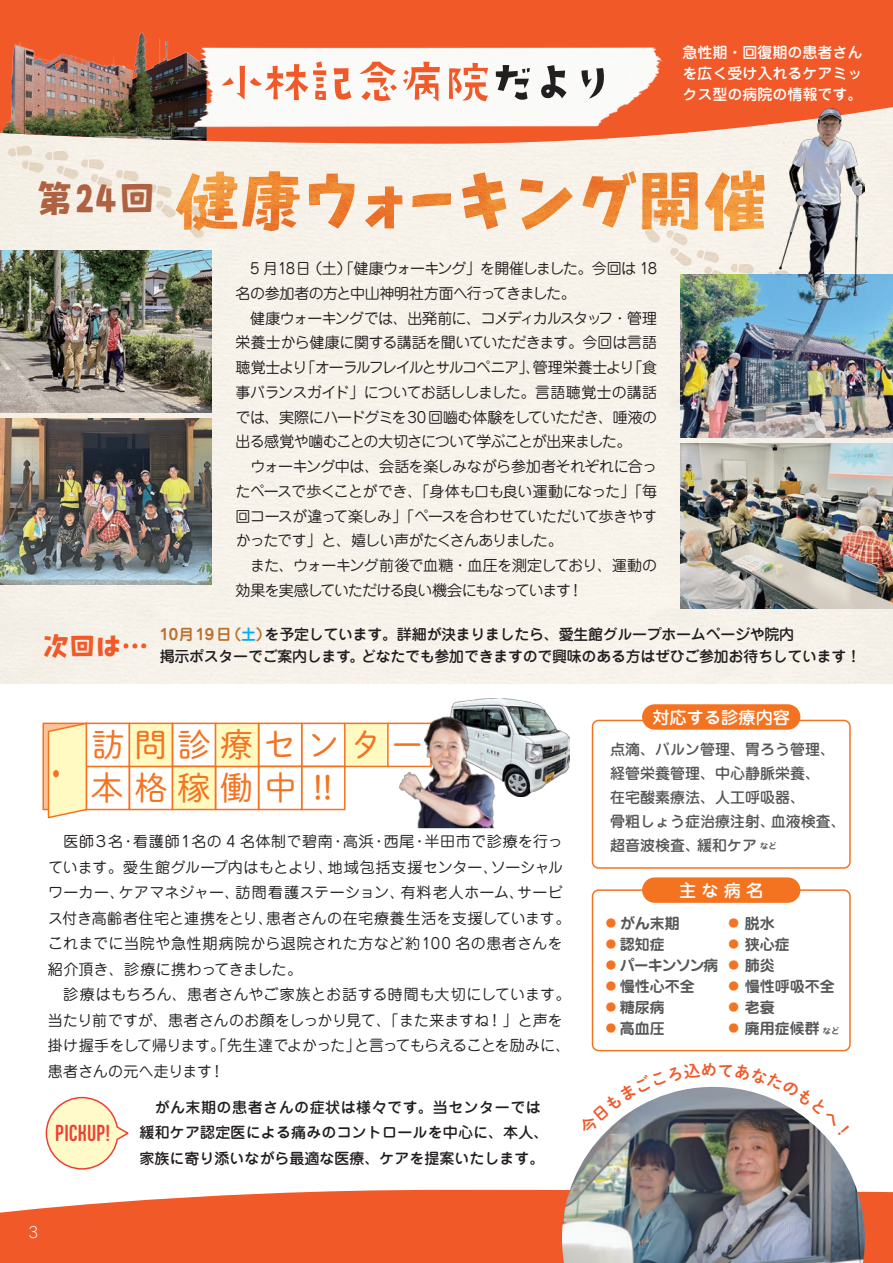
<style>
.page{position:relative;width:893px;height:1263px;background:#fff}
.page>*{position:absolute;margin:0;border:0;box-sizing:border-box;transform-origin:0 0}
.t1{font:50.25px "TA kirigirisu";letter-spacing:-.1em;color:#f15929}
.t2{font:36.6px "Rii Cookie R";color:#ae6242}
.t3{font:33px "DNP Shuei M Go Std L";letter-spacing:.295em;color:#f47321}
.t4{font:26.4px "Rii Cookie R";color:#f15929}
.t5{font:500 19.65px "Aptly";color:#ee3e35}
.t6{font:500 17.25px "Jun 34 Pro";color:#fff}
.t7{font:15px/24.8px "Jun 201 Pro";letter-spacing:-.045em;color:#231f20}
.t8{font:15px/25.5px "Jun 201 Pro";letter-spacing:.015em;color:#231f20}
.t9{font:500 15px/22.5px "Jun 34 Pro";letter-spacing:-.02em;color:#231f20}
.t10{font:500 15px/25.5px "Jun 34 Pro";letter-spacing:.01em;color:#231f20}
.t11{font:500 15px/24px "Jun 34 Pro";color:#57585a}
.t12{font:700 15px/21px "Jun 501 Pro";color:#57585a}
.t13{font:500 15px/21px "Jun 34 Pro";color:#fff}
.t14{font:300 15px "Jun 101 Pro";color:#fff}
.t15{font:700 10.5px/21px "Jun 501 Pro";color:#f47321;text-align:justify}
.t16{font:700 8.1px "Jun 501 Pro";color:#57585a}
.s1{color:#231f20}
.s2{font-family:"Jun 501 Pro";font-weight:700;color:#b97230}
.s3{font-family:"Jun 501 Pro";font-weight:700;color:#00aeef}
</style>
<div class="page">
<div style="left:0;top:144px;width:893px;height:540px;background:#f7f2ea"></div>
<svg style="left:0;top:0;width:893px;height:144px;background:#f16437"></svg>
<svg style="left:0;top:1190px;width:893px;height:73px;background:#f2663a"></svg>
<img style="left:0;top:5px;width:207px;height:136px">
<img style="left:190px;top:45px;width:475px;height:83px">
<svg style="left:8px;top:146px;width:196px;height:92px;background:#f3ede3"></svg>
<svg style="left:641px;top:203px;width:138px;height:94px;background:#f2ede3"></svg>
<img style="left:176px;top:171px;width:589px;height:60px">
<img style="left:0;top:419px;width:212px;height:165px">
<img style="left:0;top:251px;width:212px;height:161px">
<img style="left:681px;top:443px;width:212px;height:166px">
<img style="left:681px;top:275px;width:212px;height:162px">
<img style="left:779px;top:109px;width:86px;height:191px">
<img style="left:450px;top:699px;width:119px;height:97px">
<img style="left:562px;top:1136px;width:303px;height:127px">
<div style="left:43px;top:723px;width:43px;height:86px;background:#fbc398"></div>
<div style="left:43px;top:723px;width:44px;height:87px;border:2px solid #f47321"></div>
<div style="left:86px;top:723px;width:44px;height:44px;border:2px solid #f47321"></div>
<div style="left:129px;top:766px;width:44px;height:44px;border:2px solid #f47321"></div>
<div style="left:129px;top:723px;width:43px;height:43px;background:#fffac1"></div>
<div style="left:129px;top:723px;width:44px;height:44px;border:2px solid #f47321"></div>
<div style="left:172px;top:766px;width:44px;height:43px;background:#fffac1"></div>
<div style="left:172px;top:766px;width:44px;height:44px;border:2px solid #f47321"></div>
<div style="left:172px;top:723px;width:44px;height:44px;border:2px solid #f47321"></div>
<div style="left:215px;top:766px;width:44px;height:44px;border:2px solid #f47321"></div>
<div style="left:216px;top:723px;width:43px;height:43px;background:#fffac1"></div>
<div style="left:215px;top:723px;width:44px;height:44px;border:2px solid #f47321"></div>
<div style="left:258px;top:766px;width:44px;height:44px;border:2px solid #f47321"></div>
<div style="left:301px;top:766px;width:45px;height:44px;border:2px solid #f47321"></div>
<div style="left:258px;top:723px;width:44px;height:44px;border:2px solid #f47321"></div>
<div style="left:301px;top:723px;width:45px;height:44px;border:2px solid #f47321"></div>
<div style="left:345px;top:723px;width:43px;height:43px;background:#fffac1"></div>
<div style="left:344px;top:723px;width:45px;height:44px;border:2px solid #f47321"></div>
<div style="left:387px;top:723px;width:45px;height:44px;border:2px solid #f47321"></div>
<svg style="left:47px;top:722px;width:41px;height:97px;background:#fde8b1"></svg>
<div style="left:53px;top:770px;width:6px;height:7px;background:#f47321;border-radius:50%"></div>
<div style="left:592px;top:720px;width:259px;height:149px;border:2px solid #f47321;border-radius:6px"></div>
<div style="left:592px;top:889px;width:259px;height:162px;border:2px solid #f47321;border-radius:6px"></div>
<div style="left:642px;top:704px;width:158px;height:26px;background:#f47321;border-radius:13px"></div>
<div style="left:642px;top:877px;width:158px;height:26px;background:#f47321;border-radius:13px"></div>
<svg style="left:45px;top:1096px;width:84px;height:74px"></svg>
<img style="left:397px;top:715px;width:102px;height:113px">
<svg style="left:602px;top:1086px;width:223px;height:50px"></svg>
<h1 class="t1" style="left:216px;top:57px;width:404px">小林記念病院<span class="s1">だより</span></h1>
<p class="t13" style="left:683px;top:41px;width:181px">急性期・回復期の患者さんを広く受け入れるケアミッ</p>
<p class="t13" style="left:683px;top:83px;width:181px">クス型の病院の情報です。</p>
<h2 class="t2" style="left:36px;top:180px;width:121px">第24回</h2>
<h3 class="t4" style="left:43px;top:633px;width:107px">次回は…</h3>
<p class="t7" style="left:236px;top:254px;width:423px">　5 月18日（土）「健康ウォーキング」を開催しました。今回は 18名の参加者の方と中山神明社方面へ行ってきました。<br>　健康ウォーキングでは、出発前に、コメディカルスタッフ・管理栄養士から健康に関する講話を聞いていただきます。今回は言語聴覚士より「オーラルフレイルとサルコペニア」、管理栄養士より「食事バランスガイド」についてお話ししました。言語聴覚士の講話では、実際にハードグミを30 回嚙む体験をしていただき、唾液の出る感覚や噛むことの大切さについて学ぶことが出来ました。<br>　ウォーキング中は、会話を楽しみながら参加者それぞれに合ったペースで歩くことができ、「身体も口も良い運動になった」「毎回コースが違って楽しみ」「ペースを合わせていただいて歩きやすかったです」と、嬉しい声がたくさんありました。<br>　また、ウォーキング前後で血糖・血圧を測定しており、運動の効果を実感していただける良い機会にもなっています！</p>
<p class="t9" style="left:160px;top:621px;width:703px"><span class="s2">10月19日（</span><span class="s3">土</span><span class="s2">）</span>を予定しています。詳細が決まりましたら、愛生館グループホームページや院内<br>掲示ポスターでご案内します。どなたでも参加できますので興味のある方はぜひご参加お待ちしています！</p>
<p class="t6" style="left:652px;top:703px;width:139px">対応する診療内容</p>
<h3 class="t3" style="left:92px;top:721px;width:333px">訪問診療センター</h3>
<h3 class="t3" style="left:91px;top:764px;width:255px">本格稼働中！！</h3>
<p class="t8" style="left:48px;top:827px;width:524px">　医師３名・看護師１名の 4 名体制で碧南・高浜・西尾・半田市で診療を行っています。愛生館グループ内はもとより、地域包括支援センター、ソーシャルワーカー、ケアマネジャー、訪問看護ステーション、有料老人ホーム、サービス付き高齢者住宅と連携をとり、患者さんの在宅療養生活を支援しています。これまでに当院や急性期病院から退院された方など約100 名の患者さんを紹介頂き、診療に携わってきました。<br>　診療はもちろん、患者さんやご家族とお話する時間も大切にしています。当たり前ですが、患者さんのお顔をしっかり見て、「また来ますね！」と声を掛け握手をして帰ります。「先生達でよかった」と言ってもらえることを励みに、患者さんの元へ走ります！</p>
<p class="t10" style="left:140px;top:1092px;width:410px">　がん末期の患者さんの症状は様々です。当センターでは緩和ケア認定医による痛みのコントロールを中心に、本人、家族に寄り添いながら最適な医療、ケアを提案いたします。</p>
<h3 class="t5" style="left:55px;top:1121px;width:56px">PICKUP!</h3>
<p class="t14" style="left:29px;top:1220px;width:11px">3</p>
<p class="t11" style="left:610px;top:736px;width:237px">点滴、バルン管理、胃ろう管理、経管栄養管理、中心静脈栄養、<br>在宅酸素療法、人工呼吸器、<br>骨粗しょう症治療注射、血液検査、超音波検査、緩和ケア</p>
<p class="t16" style="left:760px;top:839px;width:18px">など</p>
<p class="t6" style="left:679px;top:876px;width:86px">主な病名</p>
<p class="t12" style="left:620px;top:911px;width:100px">がん末期<br>認知症<br>パーキンソン病慢性心不全<br>糖尿病<br>高血圧</p>
<p class="t15" style="left:606px;top:911px;width:12px">● ● ● ● ● ●</p>
<p class="t15" style="left:728px;top:911px;width:12px">● ● ● ● ● ●</p>
<p class="t12" style="left:745px;top:911px;width:91px">脱水<br>狭心症<br>肺炎<br>慢性呼吸不全老衰<br>廃用症候群</p>
<p class="t16" style="left:823px;top:1025px;width:18px">など</p>
</div>
